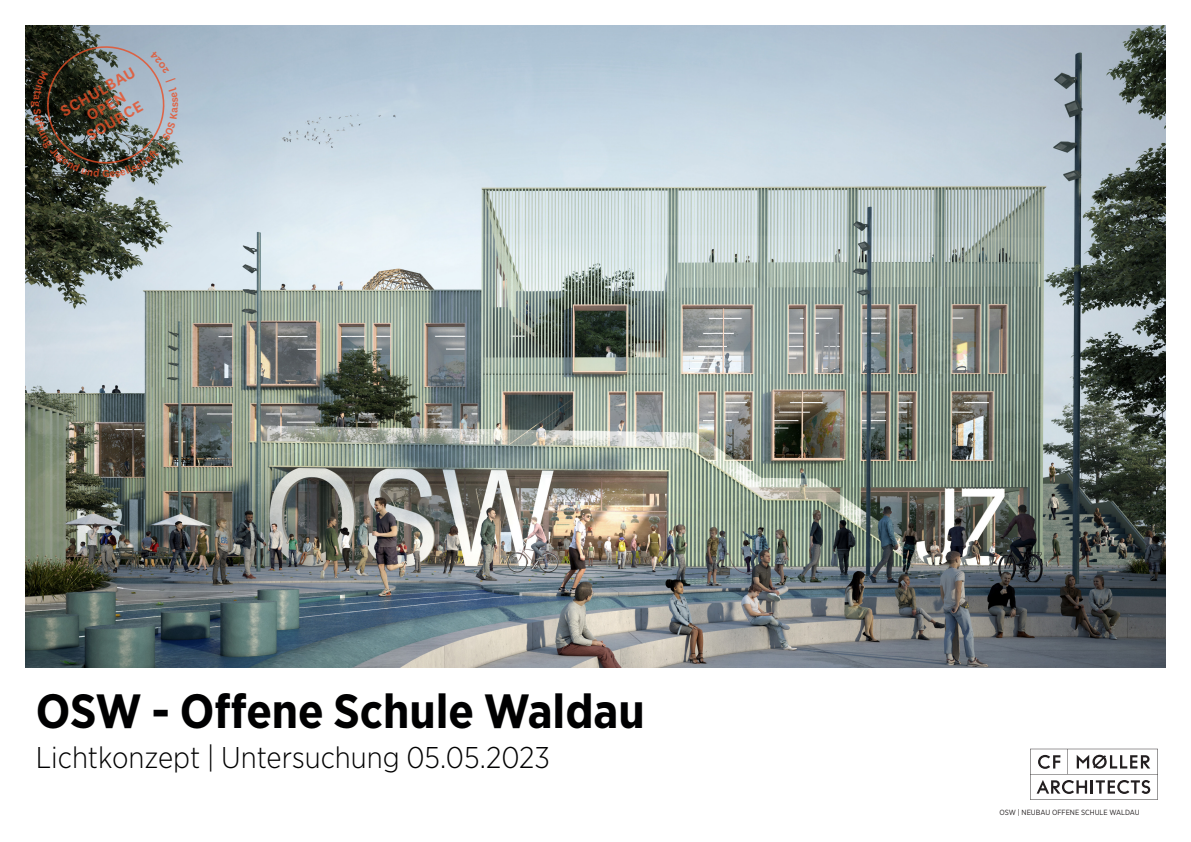
<style>
.page{position:relative;width:1191px;height:842px;background:#fff}
.page>*{position:absolute;margin:0;border:0;box-sizing:border-box;transform-origin:0 0}
._1-_Title_Cover_-_bi{font:700 48px "Gotham Narrow";color:#000001}
._2-_Subtitle_-_big{font:300 30px "Gotham Narrow";color:#000001}
.t1{font:600 17.8px/16.6px "National";color:#e94e25;text-align:center}
.t2{font:7.5px "Gotham Narrow";color:#231f20}
</style>
<div class="page">
<img style="left:26px;top:26px;width:1139px;height:641px">
<svg style="left:1030px;top:749px;width:128px;height:51px"></svg>
<svg style="left:25px;top:25px;width:162px;height:161px;background:#626967"></svg>
<p class="t1" style="left:57px;top:104px;width:85px;rotate:-30deg">SCHULBAU<br>OPEN<br>SOURCE</p>
<p class="_1-_Title_Cover_-_bi" style="left:36px;top:680px;width:610px">OSW - Offene Schule Waldau</p>
<p class="_2-_Subtitle_-_big" style="left:36px;top:739px;width:516px">Lichtkonzept | Untersuchung 05.05.2023</p>
<p class="t2" style="left:999px;top:807px;width:141px">OSW | NEUBAU OFFENE SCHULE WALDAU</p>
</div>
